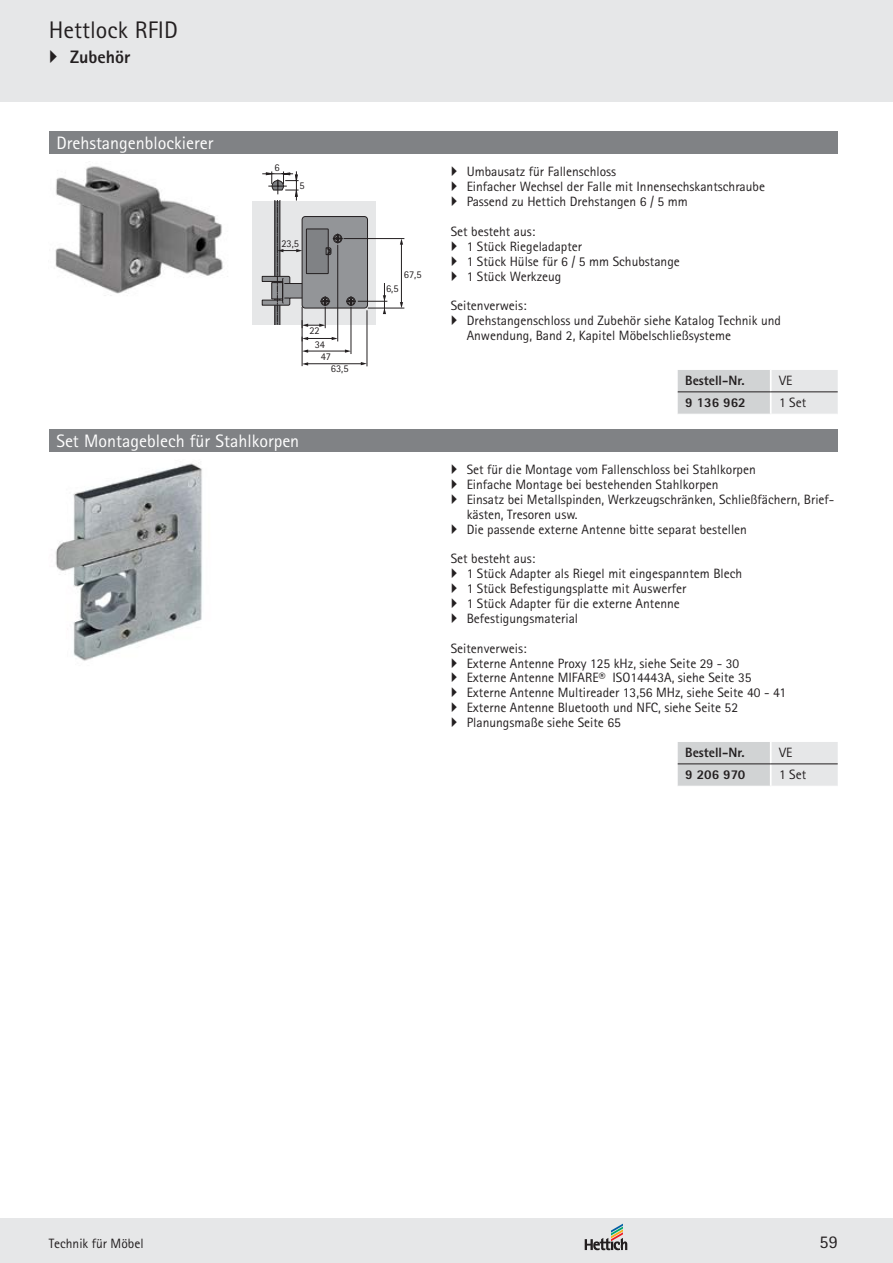
<style>
.page{position:relative;width:893px;height:1263px;background:#fff}
.page>*{position:absolute;margin:0;border:0;box-sizing:border-box;transform-origin:0 0}
.t1{font:24px "Rotis Sans Serif Pro Cyr";color:#231f20}
.t2{font:18px "Rotis Sans Serif Pro Cyr";color:#fff}
.t3{font:800 18px "Rotis Sans Serif Pro Cyr";color:#231f20}
.t4{font:18px "Rotis Sans Serif Pro Cyr";color:#231f20}
.t5{font:13.5px/14.9px "Rotis Sans Serif";color:#231f20}
.t6{font:800 13.5px "Rotis Sans Serif Pro Cyr";color:#231f20}
.t7{font:13.5px "Rotis Sans Serif Pro Cyr";color:#231f20}
.t8{font:10.35px/12.6px "Rotis Sans Serif";color:#231f20;text-align:center}
</style>
<div class="page">
<div style="left:0;top:0;width:893px;height:102px;background:#e6e7e8"></div>
<div style="left:0;top:1218px;width:893px;height:45px;background:#e6e7e8"></div>
<svg style="left:585px;top:1224px;width:42px;height:26px"></svg>
<img style="left:55px;top:166px;width:173px;height:130px">
<div style="left:252px;top:201px;width:124px;height:123px;background:#e6e7e8"></div>
<svg style="left:400px;top:239px;width:3px;height:6px"></svg>
<hr style="left:344px;top:238px;width:60px;height:1px;background:#231f20">
<hr style="left:401px;top:243px;width:1px;height:60px;background:#231f20">
<hr style="left:368px;top:308px;width:36px;height:1px;background:#231f20">
<svg style="left:400px;top:302px;width:3px;height:6px"></svg>
<svg style="left:262px;top:171px;width:125px;height:195px"></svg>
<img style="left:55px;top:463px;width:147px;height:198px">
<div style="left:49px;top:132px;width:789px;height:22px;background:#808285"></div>
<svg style="left:678px;top:370px;width:160px;height:44px;background:#d8dadb"></svg>
<hr style="left:770px;top:370px;width:2px;height:21px;background:#fff">
<hr style="left:770px;top:392px;width:2px;height:22px;background:#fff">
<hr style="left:678px;top:391px;width:93px;height:1px;background:#231f20">
<hr style="left:771px;top:391px;width:67px;height:1px;background:#231f20">
<div style="left:49px;top:429px;width:789px;height:23px;background:#808285"></div>
<svg style="left:678px;top:742px;width:160px;height:44px;background:#d8d9da"></svg>
<hr style="left:770px;top:742px;width:2px;height:21px;background:#fff">
<hr style="left:770px;top:764px;width:2px;height:22px;background:#fff">
<hr style="left:678px;top:763px;width:93px;height:1px;background:#231f20">
<hr style="left:771px;top:763px;width:67px;height:1px;background:#231f20">
<h1 class="t1" style="left:49px;top:16px;width:131px">Hettlock RFID</h1>
<h2 class="t3" style="left:70px;top:46px;width:62px">Zubehör</h2>
<h2 class="t2" style="left:56px;top:132px;width:159px">Drehstangenblockierer</h2>
<p class="t8" style="left:275px;top:161px;width:7px">6</p>
<p class="t8" style="left:300px;top:179px;width:7px">5</p>
<p class="t8" style="left:281px;top:237px;width:19px">23,5</p>
<p class="t8" style="left:309px;top:325px;width:12px">22</p>
<p class="t8" style="left:315px;top:338px;width:18px">34<br>47</p>
<p class="t8" style="left:331px;top:362px;width:19px">63,5</p>
<h2 class="t2" style="left:56px;top:430px;width:244px">Set Montageblech für Stahlkorpen</h2>
<p class="t8" style="left:404px;top:268px;width:19px">67,5</p>
<p class="t8" style="left:386px;top:282px;width:14px">6,5</p>
<p class="t5" style="left:467px;top:164px;width:300px">Umbausatz für Fallenschloss<br>Einfacher Wechsel der Falle mit Innensechskantschraube<br>Passend zu Hettich Drehstangen 6 / 5 mm</p>
<p class="t5" style="left:467px;top:224px;width:215px;text-indent:-16px">Set besteht aus:<br>1 Stück Riegeladapter<br>1 Stück Hülse für 6 / 5 mm Schubstange<br>1 Stück Werkzeug</p>
<p class="t5" style="left:467px;top:298px;width:316px;text-indent:-16px">Seitenverweis:<br>Drehstangenschloss und Zubehör siehe Katalog Technik und<br>Anwendung, Band 2, Kapitel Möbelschließsysteme</p>
<p class="t6" style="left:685px;top:372px;width:61px">Bestell-Nr.</p>
<p class="t5" style="left:779px;top:373px;width:15px">VE</p>
<p class="t6" style="left:685px;top:394px;width:62px">9 136 962</p>
<p class="t5" style="left:779px;top:395px;width:29px">1 Set</p>
<p class="t5" style="left:467px;top:462px;width:369px">Set für die Montage vom Fallenschloss bei Stahlkorpen<br>Einfache Montage bei bestehenden Stahlkorpen<br>Einsatz bei Metallspinden, Werkzeugschränken, Schließfächern, Brief&shy;kästen, Tresoren usw.<br>Die passende externe Antenne bitte separat bestellen</p>
<p class="t5" style="left:467px;top:551px;width:277px;text-indent:-16px">Set besteht aus:<br>1 Stück Adapter als Riegel mit eingespanntem Blech 1 Stück Befestigungsplatte mit Auswerfer<br>1 Stück Adapter für die externe Antenne Befestigungsmaterial</p>
<p class="t5" style="left:467px;top:641px;width:321px;text-indent:-16px">Seitenverweis:<br>Externe Antenne Proxy 125 kHz, siehe Seite 29 - 30<br>Externe Antenne MIFARE® ISO14443A, siehe Seite 35<br>Externe Antenne Multireader 13,56 MHz, siehe Seite 40 - 41<br>Externe Antenne Bluetooth und NFC, siehe Seite 52<br>Planungsmaße siehe Seite 65</p>
<p class="t6" style="left:685px;top:744px;width:61px">Bestell-Nr.</p>
<p class="t5" style="left:779px;top:745px;width:15px">VE</p>
<p class="t6" style="left:685px;top:766px;width:62px">9 206 970</p>
<p class="t5" style="left:779px;top:767px;width:29px">1 Set</p>
<p class="t7" style="left:49px;top:1235px;width:96px">Technik für Möbel</p>
<h2 class="t4" style="left:820px;top:1231px;width:20px">59</h2>
</div>
